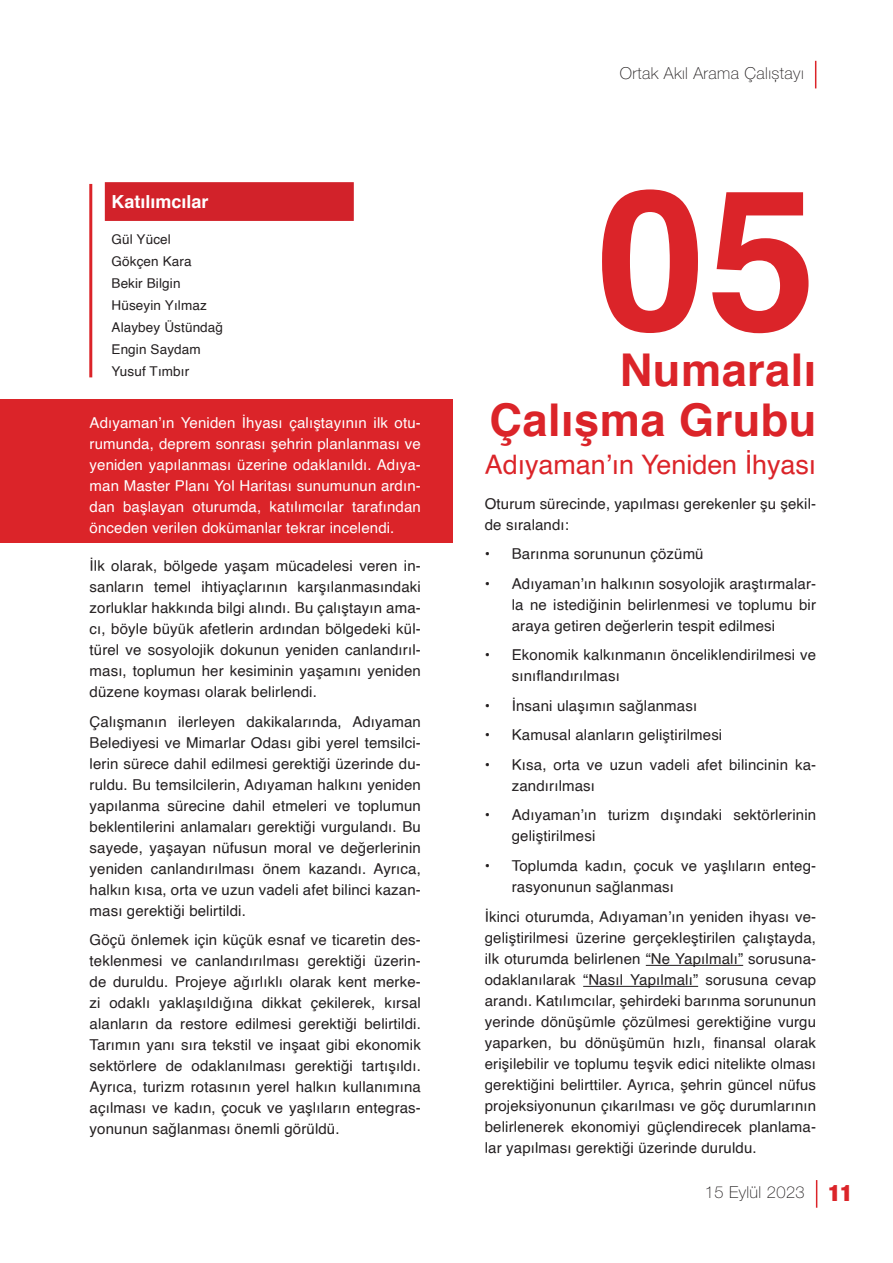
<style>
.page{position:relative;width:893px;height:1263px;background:#fff}
.page>*{position:absolute;margin:0;border:0;box-sizing:border-box;transform-origin:0 0}
.t1{font:700 196.5px "Helvetica";color:#db2429}
.t2{font:700 45.15px/49.3px "Helvetica";letter-spacing:.01em;color:#db2429;text-align:right}
.t3{font:26.85px "Helvetica";color:#db2429}
.t4{font:700 18px "Helvetica";color:#fff}
.t5{font:100 16.5px "Helvetica Neue LT Pro";letter-spacing:.025em;color:#231f20}
.t6{font:15px/21px "Helvetica";letter-spacing:.01em;color:#231f20;text-align:justify}
.t7{font:15px/21px "Helvetica";letter-spacing:.01em;color:#fff;text-align:justify}
.t8{font:13.5px/22px "Helvetica";letter-spacing:.01em;color:#231f20}
.s1{font-weight:900;font-stretch:condensed;font-size:22.5px;color:#db2429}
</style>
<div class="page">
<svg style="left:816px;top:1180px;width:1px;height:28px"></svg>
<svg style="left:815px;top:61px;width:1px;height:27px"></svg>
<div style="left:105px;top:182px;width:249px;height:39px;background:#d2222a;border:2px solid #d2222a"></div>
<hr style="left:89px;top:184px;width:3px;height:193px;background:#db2429">
<div style="left:0;top:399px;width:453px;height:143px;background:#db2429"></div>
<hr style="left:646px;top:965px;width:97px;height:1px;background:#231f20">
<hr style="left:583px;top:986px;width:115px;height:1px;background:#231f20">
<p class="t4" style="left:112px;top:187px;width:99px">Katılımcılar</p>
<p class="t8" style="left:112px;top:229px;width:113px">Gül Yücel<br>Gökçen Kara<br>Bekir Bilgin<br>Hüseyin Yılmaz<br>Alaybey Üstündağ<br>Engin Saydam<br>Yusuf Tımbır</p>
<p class="t7" style="left:90px;top:413px;width:333px">Adıyaman’ın Yeniden İhyası çalıştayının ilk otu&shy;rumunda, deprem sonrası şehrin planlanması ve yeniden yapılanması üzerine odaklanıldı. Adıya&shy;man Master Planı Yol Haritası sunumunun ardın&shy;dan başlayan oturumda, katılımcılar tarafından önceden verilen dokümanlar tekrar incelendi.</p>
<p class="t6" style="left:90px;top:556px;width:333px">İlk olarak, bölgede yaşam mücadelesi veren in&shy;sanların temel ihtiyaçlarının karşılanmasındaki zorluklar hakkında bilgi alındı. Bu çalıştayın ama&shy;cı, böyle büyük afetlerin ardından bölgedeki kül&shy;türel ve sosyolojik dokunun yeniden canlandırıl&shy;ması, toplumun her kesiminin yaşamını yeniden düzene koyması olarak belirlendi.</p>
<p class="t6" style="left:90px;top:712px;width:333px">Çalışmanın ilerleyen dakikalarında, Adıyaman Belediyesi ve Mimarlar Odası gibi yerel temsilci&shy;lerin sürece dahil edilmesi gerektiği üzerinde du&shy;ruldu. Bu temsilcilerin, Adıyaman halkını yeniden yapılanma sürecine dahil etmeleri ve toplumun beklentilerini anlamaları gerektiği vurgulandı. Bu sayede, yaşayan nüfusun moral ve değerlerinin yeniden canlandırılması önem kazandı. Ayrıca, halkın kısa, orta ve uzun vadeli afet bilinci kazan&shy;ması gerektiği belirtildi.</p>
<p class="t6" style="left:90px;top:930px;width:333px">Göçü önlemek için küçük esnaf ve ticaretin des&shy;teklenmesi ve canlandırılması gerektiği üzerin&shy;de duruldu. Projeye ağırlıklı olarak kent merke&shy;zi odaklı yaklaşıldığına dikkat çekilerek, kırsal alanların da restore edilmesi gerektiği belirtildi.<br>Tarımın yanı sıra tekstil ve inşaat gibi ekonomik sektörlere de odaklanılması gerektiği tartışıldı.<br>Ayrıca, turizm rotasının yerel halkın kullanımına açılması ve kadın, çocuk ve yaşlıların entegras&shy;yonunun sağlanması önemli görüldü.</p>
<p class="t5" style="left:620px;top:64px;width:185px">Ortak Akıl Arama Çalıştayı</p>
<h1 class="t1" style="left:596px;top:102px;width:222px">05</h1>
<h2 class="t2" style="left:490px;top:346px;width:328px">Numaralı<br>Çalışma Grubu</h2>
<h3 class="t3" style="left:485px;top:444px;width:333px">Adıyaman’ın Yeniden İhyası</h3>
<p class="t6" style="left:485px;top:494px;width:333px">Oturum sürecinde, yapılması gerekenler şu şekil&shy;de sıralandı:</p>
<p class="t6" style="left:485px;top:544px;width:220px">• Barınma sorununun çözümü</p>
<p class="t6" style="left:512px;top:574px;width:306px;text-indent:-27px">• Adıyaman’ın halkının sosyolojik araştırmalar&shy;la ne istediğinin belirlenmesi ve toplumu bir araya getiren değerlerin tespit edilmesi</p>
<p class="t6" style="left:512px;top:645px;width:306px;text-indent:-27px">• Ekonomik kalkınmanın önceliklendirilmesi ve sınıflandırılması</p>
<p class="t6" style="left:485px;top:696px;width:214px">• İnsani ulaşımın sağlanması</p>
<p class="t6" style="left:485px;top:725px;width:239px">• Kamusal alanların geliştirilmesi</p>
<p class="t6" style="left:512px;top:755px;width:306px;text-indent:-27px">• Kısa, orta ve uzun vadeli afet bilincinin ka&shy;zandırılması</p>
<p class="t6" style="left:512px;top:805px;width:306px;text-indent:-27px">• Adıyaman’ın turizm dışındaki sektörlerinin geliştirilmesi</p>
<p class="t6" style="left:512px;top:856px;width:306px;text-indent:-27px">• Toplumda kadın, çocuk ve yaşlıların enteg&shy;rasyonunun sağlanması</p>
<p class="t6" style="left:485px;top:906px;width:333px">İkinci oturumda, Adıyaman’ın yeniden ihyası ve&shy;geliştirilmesi üzerine gerçekleştirilen çalıştayda, ilk oturumda belirlenen “Ne Yapılmalı” sorusuna&shy;odaklanılarak “Nasıl Yapılmalı” sorusuna cevap arandı. Katılımcılar, şehirdeki barınma sorununun yerinde dönüşümle çözülmesi gerektiğine vurgu yaparken, bu dönüşümün hızlı, finansal olarak erişilebilir ve toplumu teşvik edici nitelikte olması gerektiğini belirttiler. Ayrıca, şehrin güncel nüfus projeksiyonunun çıkarılması ve göç durumlarının belirlenerek ekonomiyi güçlendirecek planlama&shy;lar yapılması gerektiği üzerinde duruldu.</p>
<p class="t5" style="left:705px;top:1183px;width:149px">15 Eylül 2023 <span class="s1">11</span></p>
</div>
